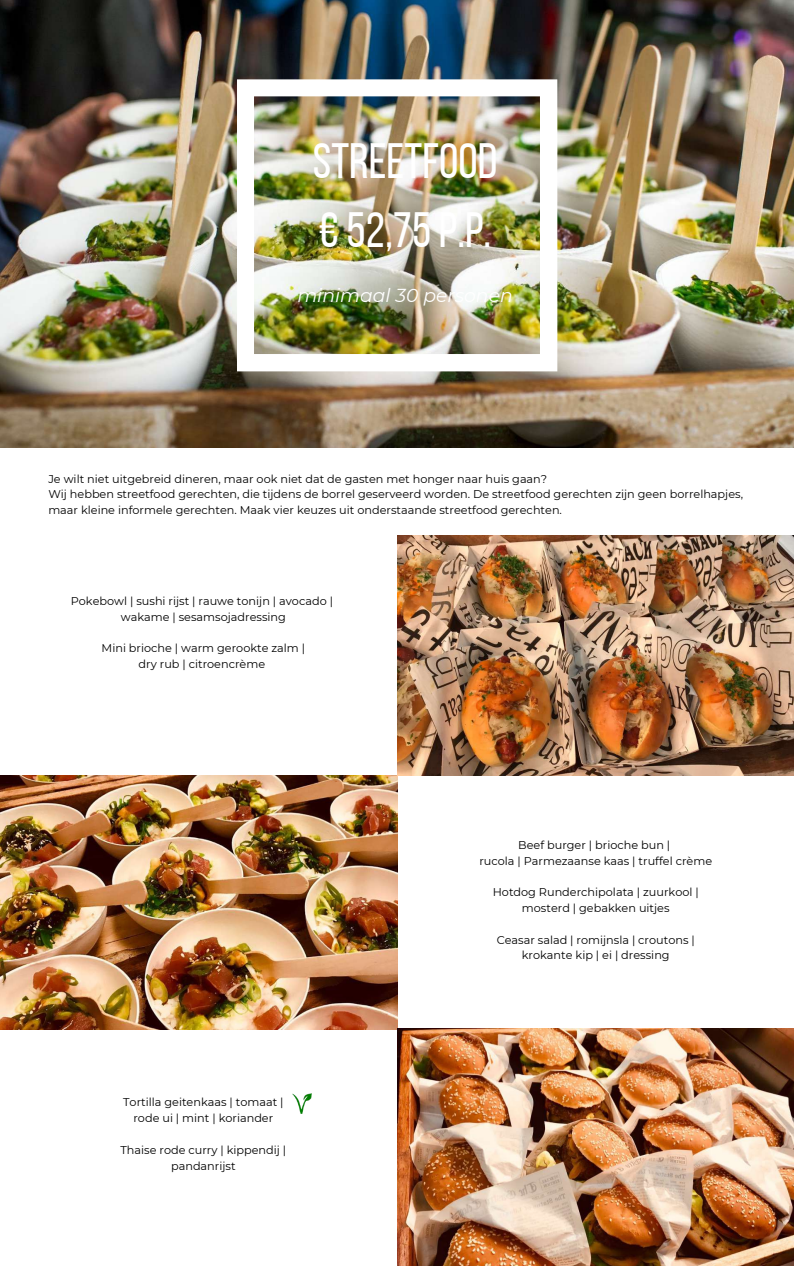
<style>
.page{position:relative;width:794px;height:1266px;background:#fff}
.page>*{position:absolute;margin:0;border:0;box-sizing:border-box;transform-origin:0 0}
.t1{font:49.5px/69.2px "Bebas Neue";color:#fff}
.t2{font:italic 18.75px "Montserrat";color:#fff}
.t3{font:11.25px/15.8px "Montserrat";color:#000;text-align:center}
</style>
<div class="page">
<img style="left:0;top:776px;width:397px;height:253px">
<img style="left:0;top:0;width:793px;height:447px">
<img style="left:237px;top:79px;width:320px;height:292px">
<img style="left:397px;top:536px;width:396px;height:240px">
<img style="left:397px;top:1029px;width:396px;height:237px">
<img style="left:293px;top:1093px;width:18px;height:20px">
<h1 class="t1" style="left:313px;top:131px;width:186px">STREETFOOD € 52,75 P.P.</h1>
<h2 class="t2" style="left:297px;top:284px;width:217px">minimaal 30 personen</h2>
<p class="t3" style="left:48px;top:471px;width:695px;text-align:left">Je wilt niet uitgebreid dineren, maar ook niet dat de gasten met honger naar huis gaan?<br>Wij hebben streetfood gerechten, die tijdens de borrel geserveerd worden. De streetfood gerechten zijn geen borrelhapjes, maar kleine informele gerechten. Maak vier keuzes uit onderstaande streetfood gerechten.</p>
<p class="t3" style="left:71px;top:593px;width:263px">Pokebowl | sushi rijst | rauwe tonijn | avocado | wakame | sesamsojadressing</p>
<p class="t3" style="left:101px;top:640px;width:205px">Mini brioche | warm gerookte zalm | dry rub | citroencrème</p>
<p class="t3" style="left:123px;top:1094px;width:162px">Tortilla geitenkaas | tomaat | rode ui | mint | koriander</p>
<p class="t3" style="left:120px;top:1142px;width:167px">Thaise rode curry | kippendij | pandanrijst</p>
<p class="t3" style="left:479px;top:837px;width:234px">Beef burger | brioche bun |<br>rucola | Parmezaanse kaas | truffel crème</p>
<p class="t3" style="left:492px;top:884px;width:207px">Hotdog Runderchipolata | zuurkool | mosterd | gebakken uitjes</p>
<p class="t3" style="left:496px;top:931px;width:199px">Ceasar salad | romijnsla | croutons | krokante kip | ei | dressing</p>
</div>
